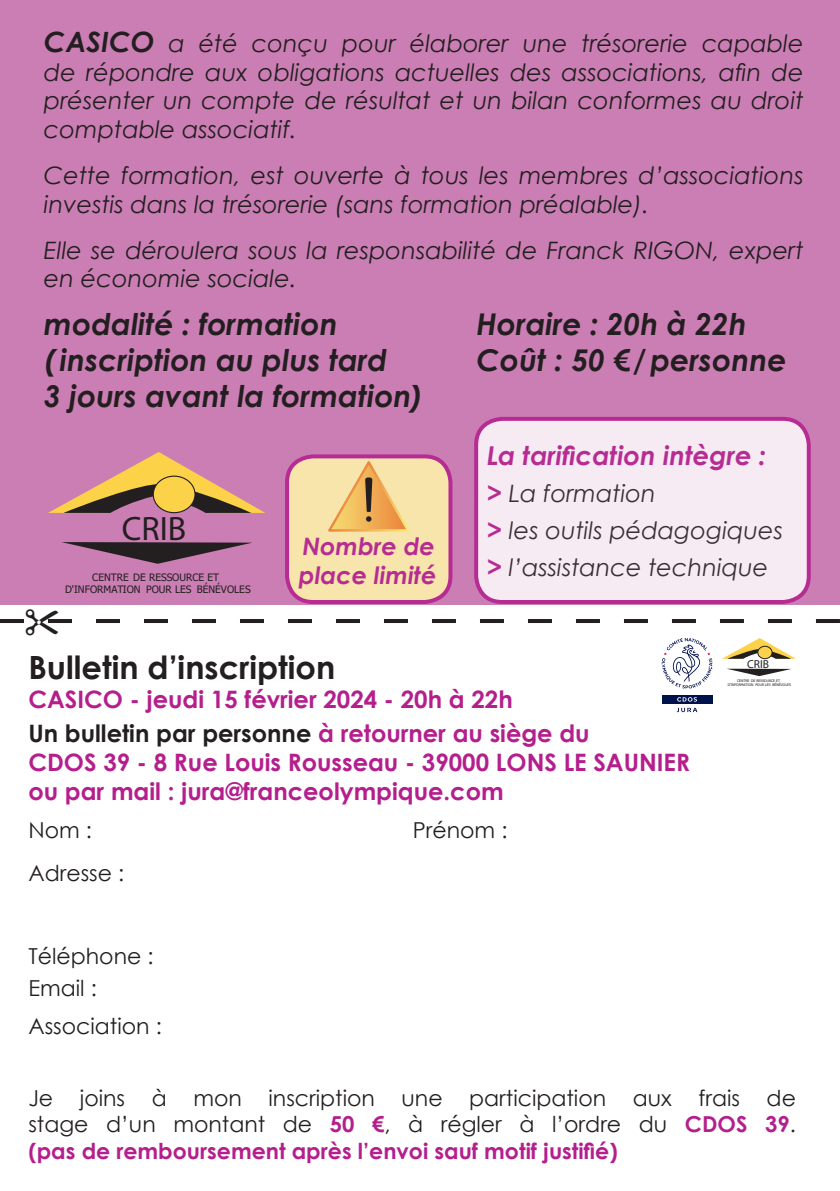
<style>
.page{position:relative;width:840px;height:1191px;background:#fff}
.page>*{position:absolute;margin:0;border:0;box-sizing:border-box;transform-origin:0 0}
.t1{font:34px "Myriad Pro";color:#231f20}
.t2{font:700 32px "Century Gothic";color:#231f20}
.t3{font:italic 700 30px "Century Gothic";color:#231f20}
.t4{font:italic 700 26px "Century Gothic";color:#b41e8d}
.t5{font:italic 24px/28.8px "Century Gothic";color:#231f20}
.t6{font:700 24px/34.4px "Century Gothic";color:#b41e8d}
.t7{font:italic 700 24px/28.8px "Century Gothic";color:#b41e8d}
.t8{font:22px/26.4px "Century Gothic";color:#231f20}
.t9{font:11.6px "Myriad Pro";color:#231f20}
.t10{font:10.2px/12.2px "Tahoma";color:#231f20;text-align:center}
.t11{font:3.4px/4.2px "Tahoma";color:#231f20;text-align:center}
.s1{font-weight:700;font-size:28px}
.s2{font-weight:700;font-size:26px;color:#b41e8d}
.s3{color:#231f20}
.s4{font-weight:700;color:#b41e8d}
</style>
<div class="page">
<div style="left:0;top:0;width:839px;height:604px;background:#cb7eb4"></div>
<div style="left:476px;top:419px;width:332px;height:183px;background:#f7ebf3;border-radius:26px"></div>
<div style="left:474px;top:417px;width:336px;height:187px;border:4px solid #b41e8d;border-radius:26px"></div>
<div style="left:287px;top:456px;width:163px;height:146px;background:#f7e5ab;border-radius:26px"></div>
<div style="left:285px;top:454px;width:167px;height:150px;border:4px solid #b41e8d;border-radius:26px"></div>
<div style="left:661px;top:695px;width:50px;height:8px;background:#00124c"></div>
<svg style="left:677px;top:697px;width:19px;height:4px"></svg>
<svg style="left:676px;top:708px;width:21px;height:4px"></svg>
<svg style="left:48px;top:452px;width:217px;height:61px"></svg>
<div style="left:153px;top:476px;width:42px;height:36px;background:#fcd249;border-radius:50%"></div>
<div style="left:153px;top:475px;width:42px;height:38px;border:1px solid #231f20;border-radius:50%"></div>
<svg style="left:62px;top:542px;width:190px;height:22px"></svg>
<svg style="left:328px;top:461px;width:81px;height:70px"></svg>
<svg style="left:0;top:619px;width:839px;height:69px"></svg>
<p class="t5" style="left:44px;top:28px;width:760px;text-align:justify"><span class="s1">CASICO</span> a été conçu pour élaborer une trésorerie capable de répondre aux obligations actuelles des associations, afin de présenter un compte de résultat et un bilan conformes au droit comptable associatif.</p>
<p class="t5" style="left:44px;top:160px;width:760px">Cette formation, est ouverte à tous les membres d’associations investis dans la trésorerie (sans formation préalable).</p>
<p class="t5" style="left:44px;top:235px;width:760px">Elle se déroulera sous la responsabilité de Franck RIGON, expert en économie sociale.</p>
<p class="t3" style="left:44px;top:301px;width:295px">modalité : formation</p>
<p class="t3" style="left:476px;top:301px;width:271px">Horaire : 20h à 22h</p>
<p class="t3" style="left:44px;top:337px;width:344px">( inscription au plus tard</p>
<p class="t3" style="left:476px;top:337px;width:311px">Coût : 50 € / personne</p>
<p class="t3" style="left:44px;top:373px;width:380px">3 jours avant la formation)</p>
<p class="t4" style="left:486px;top:436px;width:281px">La tarification intègre :</p>
<p class="t5" style="left:486px;top:474px;width:298px;line-height:36.8px"><span class="s2">&gt;</span> La formation<br><span class="s2">&gt;</span> les outils pédagogiques <span class="s2">&gt;</span> l’assistance technique</p>
<h1 class="t1" style="left:122px;top:508px;width:66px">CRIB</h1>
<p class="t10" style="left:65px;top:571px;width:187px">CENTRE DE RESSOURCE ET<br>D'INFORMATION POUR LES BÉNÉVOLES</p>
<p class="t7" style="left:299px;top:531px;width:139px">Nombre de place limité</p>
<h2 class="t2" style="left:28px;top:643px;width:308px">Bulletin d’inscription</h2>
<p class="t6" style="left:28px;top:681px;width:562px">CASICO - jeudi 15 février 2024 - 20h à 22h<br><span class="s3">Un bulletin par personne</span> à retourner au siège du</p>
<p class="t6" style="left:28px;top:747px;width:662px;line-height:28.8px">CDOS 39 - 8 Rue Louis Rousseau - 39000 LONS LE SAUNIER ou par mail : jura@franceolympique.com</p>
<p class="t8" style="left:28px;top:816px;width:65px">Nom :</p>
<p class="t8" style="left:412px;top:816px;width:96px">Prénom :</p>
<p class="t8" style="left:28px;top:859px;width:97px">Adresse :</p>
<p class="t8" style="left:28px;top:940px;width:127px;line-height:32px">Téléphone :<br>Email :</p>
<p class="t8" style="left:28px;top:1012px;width:135px">Association :</p>
<p class="t9" style="left:746px;top:657px;width:23px">CRIB</p>
<p class="t11" style="left:727px;top:679px;width:65px">CENTRE DE RESSOURCE ET<br>D'INFORMATION POUR LES BÉNÉVOLES</p>
<p class="t8" style="left:28px;top:1084px;width:768px;text-align:justify">Je joins à mon inscription une participation aux frais de stage d’un montant de <span class="s4">50 €</span>, à régler à l’ordre du <span class="s4">CDOS 39</span>. <span class="s4">(pas de remboursement après l’envoi sauf motif justifié)</span></p>
</div>
